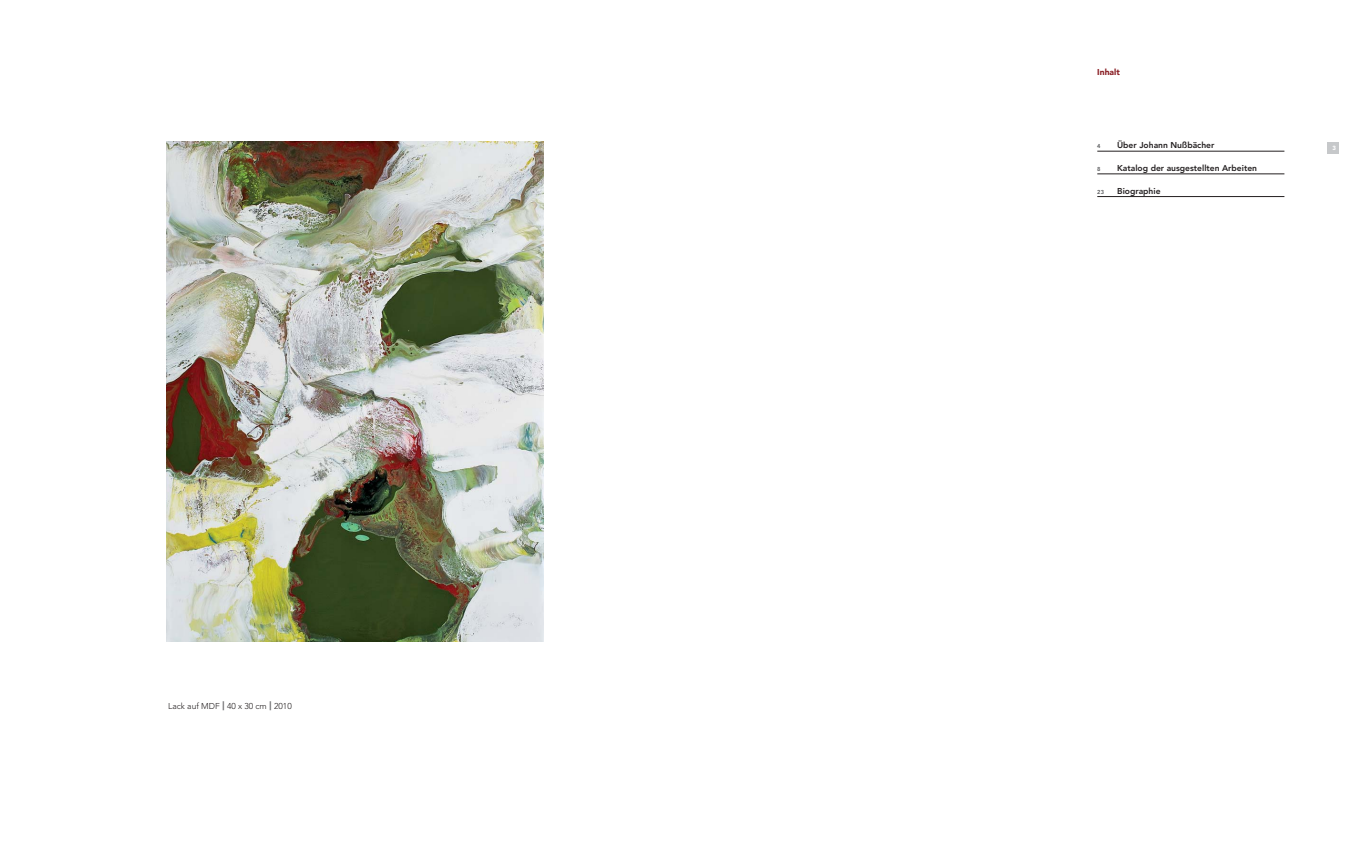
<style>
.page{position:relative;width:1361px;height:851px;background:#fff}
.page>*{position:absolute;margin:0;border:0;box-sizing:border-box;transform-origin:0 0}
.t1{font:800 8.5px "Avenir LT";color:#231f20}
.t2{font:300 8.5px "Avenir LT";color:#231f20}
.t3{font:900 8.5px "Avenir LT";color:#8a1f25}
.t4{font:900 6px "Avenir LT";color:#fff}
.t5{font:800 5.7px "Avenir LT";color:#58595b}
.s1{font-weight:900;font-size:9px;color:#6d6e70}
</style>
<div class="page">
<div style="left:1326px;top:142px;width:12px;height:11px;background:#c6c8ca"></div>
<img style="left:167px;top:142px;width:377px;height:499px">
<hr style="left:1097px;top:151px;width:187px;height:1px;background:#231f20">
<hr style="left:1097px;top:174px;width:187px;height:1px;background:#231f20">
<hr style="left:1097px;top:196px;width:187px;height:1px;background:#231f20">
<p class="t2" style="left:168px;top:702px;width:125px">Lack auf MDF <span class="s1">|</span> 40 x 30 cm <span class="s1">|</span> 2010</p>
<p class="t3" style="left:1097px;top:68px;width:24px">Inhalt</p>
<p class="t5" style="left:1097px;top:144px;width:5px">4</p>
<p class="t1" style="left:1117px;top:142px;width:99px">Über Johann Nußbächer</p>
<p class="t5" style="left:1097px;top:166px;width:5px">8</p>
<p class="t1" style="left:1117px;top:164px;width:141px">Katalog der ausgestellten Arbeiten</p>
<p class="t5" style="left:1097px;top:189px;width:8px">23</p>
<p class="t1" style="left:1117px;top:187px;width:45px">Biographie</p>
<p class="t4" style="left:1332px;top:145px;width:5px">3</p>
</div>
